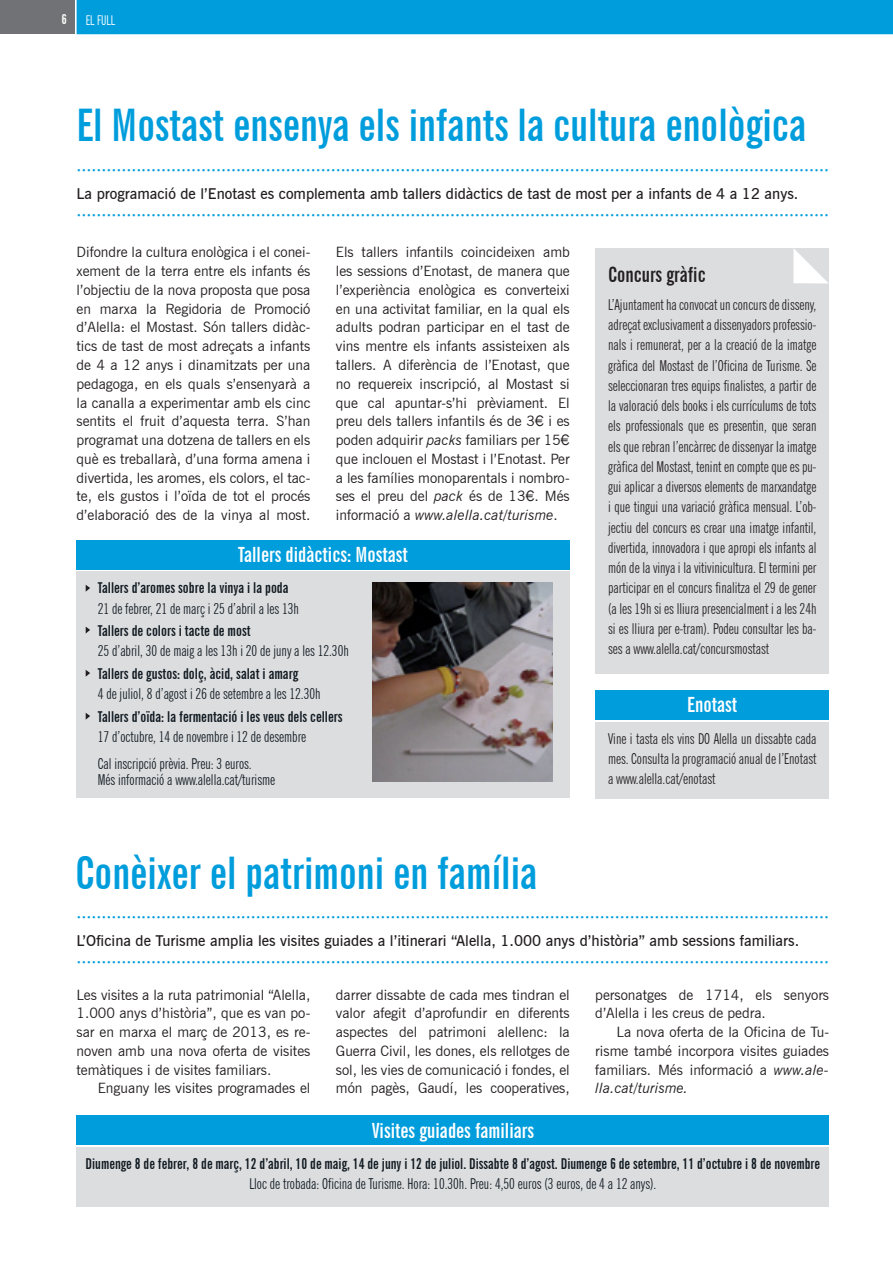
<style>
.page{position:relative;width:893px;height:1263px;background:#fff}
.page>*{position:absolute;margin:0;border:0;box-sizing:border-box;transform-origin:0 0}
.t1{font:700 extra-condensed 45px "News Gothic BT";color:#009ddc}
.t2{font:700 extra-condensed 21px "News Gothic BT";color:#fff}
.t3{font:700 extra-condensed 21px "News Gothic BT";color:#231f20}
.t4{font:600 16.5px "News Gothic BT";color:#009ddc}
.t5{font:extra-condensed 16.5px "News Gothic BT";color:#fff}
.t6{font:extra-condensed 15px/20.2px "News Gothic BT";color:#231f20;text-align:justify}
.t7{font:extra-condensed 15px/27px "News Gothic BT";color:#101a21}
.t8{font:700 extra-condensed 15px "News Gothic BT";color:#101a21}
.t9{font:600 15px "News Gothic BT";color:#231f20}
.t10{font:14.25px/18.8px "News Gothic BT";color:#231f20;text-align:justify}
.t11{font:extra-condensed 13.5px "News Gothic BT";color:#fff}
.s1{font-weight:700;font-size:13.5px}
.s2{font-family:"News Gothic"}
.s3{font-style:italic}
</style>
<div class="page">
<div style="left:0;top:0;width:75px;height:34px;background:#717275"></div>
<div style="left:77px;top:0;width:816px;height:34px;background:#009ddc"></div>
<div style="left:595px;top:690px;width:234px;height:30px;background:#009ddc"></div>
<div style="left:595px;top:248px;width:234px;height:426px;background:#dcdddf"></div>
<div style="left:595px;top:722px;width:234px;height:76px;background:#dcdddf"></div>
<div style="left:77px;top:1115px;width:752px;height:30px;background:#009ddc"></div>
<div style="left:77px;top:1147px;width:752px;height:59px;background:#dcdddf"></div>
<div style="left:77px;top:540px;width:493px;height:29px;background:#009ddc"></div>
<div style="left:77px;top:571px;width:493px;height:227px;background:#dcdddf"></div>
<img style="left:372px;top:583px;width:181px;height:199px">
<svg style="left:86px;top:585px;width:4px;height:7px"></svg>
<svg style="left:86px;top:627px;width:4px;height:6px"></svg>
<svg style="left:86px;top:670px;width:4px;height:7px"></svg>
<svg style="left:86px;top:713px;width:4px;height:7px"></svg>
<svg style="left:793px;top:249px;width:35px;height:34px"></svg>
<p class="t5" style="left:62px;top:7px;width:59px"><span class="s1">6</span> EL FULL</p>
<p class="t11" style="left:86px;top:12px;width:31px">EL FULL</p>
<h1 class="t1" style="left:77px;top:97px;width:731px">El Mostast ensenya els infants la cultura enològica</h1>
<p class="t4" style="left:77px;top:160px;width:754px">·······················································································································································</p>
<p class="t9" style="left:77px;top:184px;width:723px">La programació de l’Enotast es complementa amb tallers didàctics de tast de most per a infants de 4 a 12 anys.</p>
<p class="t4" style="left:77px;top:205px;width:754px">·······················································································································································</p>
<p class="t10" style="left:77px;top:243px;width:235px">Difondre la cultura enològica i el conei&shy;xement de la terra entre els infants és l’objectiu de la nova proposta que posa en marxa la Regidoria de Promoció d’Alella: el Mostast. Són tallers didàc&shy;tics de tast de most adreçats a infants de 4 a 12 anys i dinamitzats per una pedagoga, en els quals s’ensenyarà a la canalla a experimentar amb els cinc sentits el fruit d’aquesta terra. S’han programat una dotzena de tallers en els què es treballarà, d’una forma amena i divertida, les aromes, els colors, el tac&shy;te, els gustos i l’oïda de tot el procés d’elaboració des de la vinya al most.</p>
<p class="t10" style="left:336px;top:243px;width:235px">Els tallers infantils coincideixen amb les sessions d’Enotast, de manera que l’experiència enològica es converteixi en una activitat familiar, en la qual els adults podran participar en el tast de vins mentre els infants assisteixen als tallers. A diferència de l’Enotast, que no requereix inscripció, al Mostast si que cal apuntar-s’hi prèviament. El preu dels tallers infantils és de 3<span class="s2">€</span> i es poden adquirir <span class="s3">packs</span> familiars per 15<span class="s2">€ </span>que inclouen el Mostast i l’Enotast. Per a les famílies monoparentals i nombro&shy;ses el preu del <span class="s3">pack</span> és de 13<span class="s2">€</span>. Més informació a <span class="s3">www.alella.cat/turisme</span>.</p>
<h2 class="t3" style="left:608px;top:262px;width:99px">Concurs gràfic</h2>
<p class="t6" style="left:608px;top:294px;width:210px">L’Ajuntament ha convocat un concurs de disseny, adreçat exclusivament a dissenyadors professio&shy;nals i remunerat, per a la creació de la imatge gràfica del Mostast de l’Oficina de Turisme. Se seleccionaran tres equips finalistes, a partir de la valoració dels books i els currículums de tots els professionals que es presentin, que seran els que rebran l’encàrrec de dissenyar la imatge gràfica del Mostast, tenint en compte que es pu&shy;gui aplicar a diversos elements de marxandatge i que tingui una variació gràfica mensual. L’ob&shy;jectiu del concurs es crear una imatge infantil, divertida, innovadora i que apropi els infants al món de la vinya i la vitivinicultura. El termini per participar en el concurs finalitza el 29 de gener (a les 19h si es lliura presencialment i a les 24h si es lliura per e-tram). Podeu consultar les ba&shy;ses a www.alella.cat/concursmostast</p>
<h2 class="t2" style="left:238px;top:542px;width:171px">Tallers didàctics: Mostast</h2>
<p class="t8" style="left:98px;top:579px;width:192px">Tallers d’aromes sobre la vinya i la poda</p>
<p class="t7" style="left:98px;top:595px;width:203px">21 de febrer, 21 de març i 25 d’abril a les 13h</p>
<p class="t8" style="left:98px;top:622px;width:154px">Tallers de colors i tacte de most</p>
<p class="t7" style="left:98px;top:637px;width:252px">25 d’abril, 30 de maig a les 13h i 20 de juny a les 12.30h</p>
<p class="t8" style="left:98px;top:664px;width:202px">Tallers de gustos: dolç, àcid, salat i amarg</p>
<p class="t7" style="left:98px;top:680px;width:224px">4 de juliol, 8 d’agost i 26 de setembre a les 12.30h</p>
<p class="t8" style="left:98px;top:707px;width:246px">Tallers d’oïda: la fermentació i les veus dels cellers</p>
<p class="t7" style="left:98px;top:723px;width:210px">17 d’octubre, 14 de novembre i 12 de desembre<br>Cal inscripció prèvia. Preu: 3 euros.</p>
<p class="t7" style="left:98px;top:766px;width:179px">Més informació a www.alella.cat/turisme</p>
<h2 class="t2" style="left:687px;top:692px;width:52px">Enotast</h2>
<p class="t6" style="left:608px;top:728px;width:210px">Vine i tasta els vins DO Alella un dissabte cada mes. Consulta la programació anual de l’Enotast a www.alella.cat/enotast</p>
<h1 class="t1" style="left:75px;top:846px;width:464px">Conèixer el patrimoni en família</h1>
<p class="t4" style="left:77px;top:907px;width:754px">·······················································································································································</p>
<p class="t9" style="left:77px;top:931px;width:724px">L’Oficina de Turisme amplia les visites guiades a l’itinerari “Alella, 1.000 anys d’història” amb sessions familiars.</p>
<p class="t4" style="left:77px;top:952px;width:754px">·······················································································································································</p>
<p class="t10" style="left:77px;top:985px;width:235px">Les visites a la ruta patrimonial “Alella, 1.000 anys d’història”, que es van po&shy;sar en marxa el març de 2013, es re&shy;noven amb una nova oferta de visites temàtiques i de visites familiars.</p>
<p class="t10" style="left:98px;top:1079px;width:214px">Enguany les visites programades el</p>
<p class="t10" style="left:595px;top:985px;width:235px">personatges de 1714, els senyors d’Alella i les creus de pedra.</p>
<p class="t10" style="left:595px;top:1022px;width:235px;text-indent:21px">La nova oferta de la Oficina de Tu&shy;risme també incorpora visites guiades familiars. Més informació a <span class="s3">www.ale&shy;lla.cat/turisme.</span></p>
<p class="t10" style="left:336px;top:985px;width:235px">darrer dissabte de cada mes tindran el valor afegit d’aprofundir en diferents aspectes del patrimoni alellenc: la Guerra Civil, les dones, els rellotges de sol, les vies de comunicació i fondes, el món pagès, Gaudí, les cooperatives,</p>
<h2 class="t2" style="left:372px;top:1117px;width:164px">Visites guiades familiars</h2>
<p class="t8" style="left:85px;top:1155px;width:736px">Diumenge 8 de febrer, 8 de març, 12 d’abril, 10 de maig, 14 de juny i 12 de juliol. Dissabte 8 d’agost. Diumenge 6 de setembre, 11 d’octubre i 8 de novembre</p>
<p class="t7" style="left:249px;top:1170px;width:408px">Lloc de trobada: Oficina de Turisme. Hora: 10.30h. Preu: 4,50 euros (3 euros, de 4 a 12 anys).</p>
</div>
